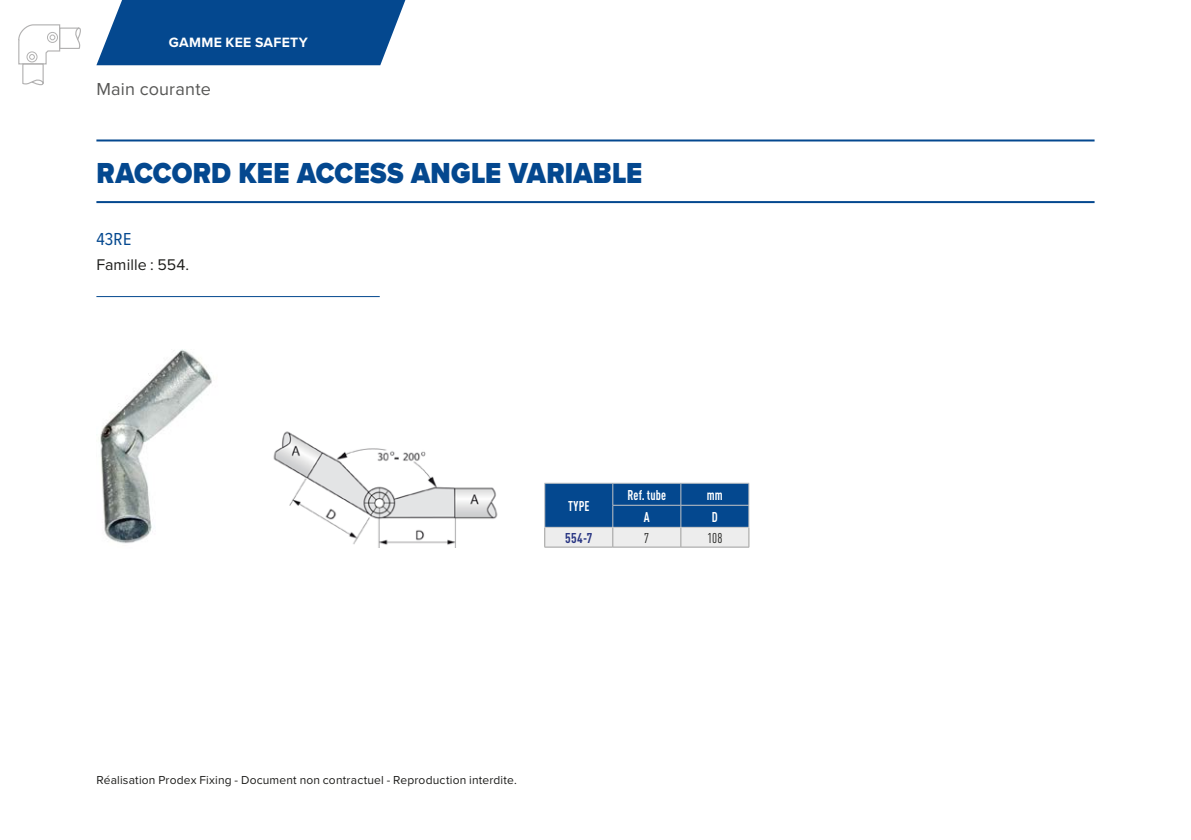
<style>
.page{position:relative;width:1191px;height:840px;background:#fff}
.page>*{position:absolute;margin:0;border:0;box-sizing:border-box;transform-origin:0 0}
.t1{font:900 30px "Proxima Nova";letter-spacing:.01em;color:#04488f;scale:.9 1}
.t2{font:18px "Proxima Nova";letter-spacing:.01em;color:#575756}
.t3{font:18px "Proxima Nova Cond";color:#04488f}
.t4{font:16px "Proxima Nova";letter-spacing:.005em;color:#1d1d1b}
.t5{font:700 condensed 14px "DINOT";letter-spacing:.01em;color:#fff;scale:.9 1}
.t6{font:700 14px "Proxima Nova";letter-spacing:.02em;color:#fff}
.t7{font:700 condensed 14px "DINOT";color:#283583}
.t8{font:condensed 14px "DINOT";color:#1d1d1b}
.t9{font:12px "Proxima Nova";letter-spacing:.015em;color:#1d1d1b}
</style>
<div class="page">
<svg style="left:96px;top:0;width:309px;height:65px;background:#185798"></svg>
<svg style="left:18px;top:24px;width:63px;height:62px"></svg>
<div style="left:27px;top:52px;width:10px;height:10px;border:1px solid #b3b2b2;border-radius:50%"></div>
<hr style="left:96px;top:139px;width:998px;height:2px;background:#04488f">
<hr style="left:96px;top:201px;width:998px;height:2px;background:#04488f">
<hr style="left:96px;top:296px;width:284px;height:1px;background:#04488f">
<img style="left:100px;top:350px;width:112px;height:194px">
<img style="left:273px;top:431px;width:225px;height:116px">
<hr style="left:544px;top:482px;width:69px;height:1px;background:#c6c6c6">
<hr style="left:613px;top:482px;width:68px;height:1px;background:#c6c6c6">
<hr style="left:681px;top:482px;width:68px;height:1px;background:#c6c6c6">
<svg style="left:544px;top:483px;width:205px;height:64px;background:#537fad"></svg>
<hr style="left:544px;top:526px;width:69px;height:1px;background:#c6c6c6">
<hr style="left:613px;top:526px;width:68px;height:1px;background:#c6c6c6">
<hr style="left:681px;top:526px;width:68px;height:1px;background:#c6c6c6">
<p class="t6" style="left:169px;top:32px;width:141px">GAMME KEE SAFETY</p>
<h2 class="t2" style="left:96px;top:76px;width:116px">Main courante</h2>
<h1 class="t1" style="left:96px;top:150px;width:608px">RACCORD KEE ACCESS ANGLE VARIABLE</h1>
<h2 class="t3" style="left:96px;top:229px;width:36px">43RE</h2>
<h3 class="t4" style="left:96px;top:253px;width:94px">Famille : 554.</h3>
<p class="t5" style="left:568px;top:497px;width:25px">TYPE</p>
<p class="t5" style="left:627px;top:486px;width:44px">Ref. tube</p>
<p class="t5" style="left:707px;top:486px;width:19px">mm</p>
<p class="t5" style="left:644px;top:508px;width:8px">A</p>
<p class="t5" style="left:712px;top:508px;width:8px">D</p>
<p class="t7" style="left:565px;top:529px;width:29px">554-7</p>
<p class="t8" style="left:644px;top:529px;width:7px">7</p>
<p class="t8" style="left:707px;top:529px;width:17px">108</p>
<p class="t9" style="left:96px;top:770px;width:422px">Réalisation Prodex Fixing - Document non contractuel - Reproduction interdite.</p>
</div>
